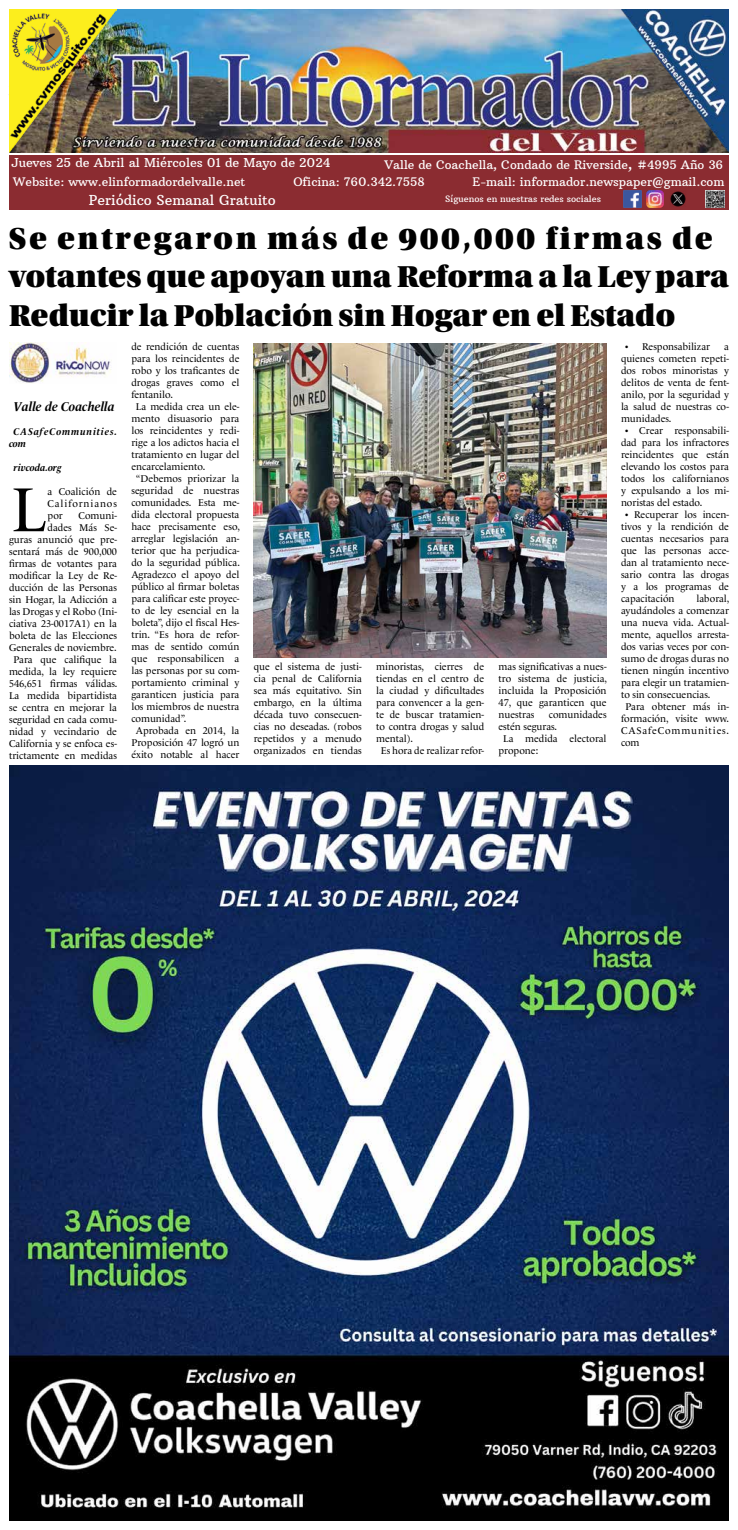
<style>
.page{position:relative;width:738px;height:1530px;background:#fff}
.page>*{position:absolute;margin:0;border:0;box-sizing:border-box;transform-origin:0 0}
.t1{font:63.3px "Le Monde Livre Std";color:#000}
.t2{font:32px/38.4px "Utopia Std Black Headline";color:#000}
.t3{font:14px "Arbutus Slab";color:#fff}
.t4{font:italic 700 13px "Le Monde Livre Std";color:#000}
.t5{font:12.5px "Arbutus Slab";color:#fff}
.t6{font:12px "Arbutus Slab";color:#fff}
.t7{font:10px/12px "Le Monde Livre Std";color:#000;text-align:justify}
.t8{font:italic 700 10px/12px "Le Monde Livre Std";letter-spacing:.08em;color:#000}
.t9{font:10px "Le Monde Livre Std";letter-spacing:.085em;color:#000}
.t10{font:italic 700 10px "Le Monde Livre Std";color:#000}
.t11{font:9px "Arbutus Slab";color:#fff}
.s1{font-size:14px}
</style>
<div class="page">
<div style="left:9px;top:156px;width:720px;height:54px;background:#8b2c31"></div>
<img style="left:117px;top:9px;width:504px;height:144px">
<img style="left:646px;top:190px;width:18px;height:17px">
<img style="left:624px;top:190px;width:17px;height:17px">
<img style="left:670px;top:191px;width:16px;height:16px">
<img style="left:706px;top:190px;width:18px;height:17px">
<img style="left:621px;top:9px;width:108px;height:144px">
<img style="left:9px;top:9px;width:108px;height:144px">
<img style="left:9px;top:342px;width:103px;height:41px">
<img style="left:254px;top:343px;width:353px;height:315px">
<img style="left:9px;top:765px;width:720px;height:756px">
<p class="t5" style="left:11px;top:155px;width:321px">Jueves 25 de Abril al Miércoles 01 de Mayo de 2024</p>
<p class="t6" style="left:13px;top:174px;width:234px">Website: www.elinformadordelvalle.net</p>
<p class="t6" style="left:293px;top:174px;width:133px">Oficina: 760.342.7558</p>
<p class="t6" style="left:473px;top:174px;width:253px">E-mail: informador.newspaper@gmail.com</p>
<p class="t6" style="left:385px;top:157px;width:340px">Valle de Coachella, Condado de Riverside<span class="s1">,</span> #4995 Año 36</p>
<h3 class="t3" style="left:89px;top:191px;width:189px">Periódico Semanal Gratuito</h3>
<p class="t11" style="left:445px;top:193px;width:157px">Síguenos en nuestras redes sociales</p>
<h2 class="t2" style="left:9px;top:220px;width:722px">Se entregaron más de 900,000 firmas de votantes que apoyan una Reforma a la Ley para<br>Reducir la Población sin Hogar en el Estado</h2>
<h3 class="t4" style="left:14px;top:399px;width:103px">Valle de Coachella</h3>
<p class="t8" style="left:9px;top:426px;width:109px;text-indent:4px">CASafeCommunities. com</p>
<p class="t10" style="left:14px;top:462px;width:50px">rivcoda.org</p>
<h1 class="t1" style="left:11px;top:472px;width:38px">L</h1>
<p class="t7" style="left:48px;top:486px;width:71px">a Coalición de Californianos por</p>
<p class="t7" style="left:9px;top:510px;width:110px;text-align:right">Comuni-<br>dades Más Se-<br>guras anunció que pre&shy;sentará más de 900,000 firmas de votantes para modificar la Ley de Re&shy;ducción de las Personas sin Hogar, la Adicción a las Drogas y el Robo (Ini&shy;ciativa 23-0017A1) en la boleta de las Elecciones<br>Generales de noviembre.<br>Para que califique la medida, la ley requiere<br>546,651 firmas válidas.<br>La medida bipartidista se centra en mejorar la seguridad en cada comu&shy;nidad y vecindario de<br>California y se enfoca es&shy;trictamente en medidas</p>
<p class="t7" style="left:131px;top:341px;width:109px">de rendición de cuentas</p>
<p class="t7" style="left:131px;top:353px;width:110px">para los reincidentes de</p>
<p class="t7" style="left:131px;top:365px;width:110px">robo y los traficantes de</p>
<p class="t7" style="left:131px;top:377px;width:109px">drogas graves como el</p>
<p class="t7" style="left:131px;top:389px;width:43px">fentanilo.</p>
<p class="t7" style="left:136px;top:401px;width:105px">La medida crea un ele-</p>
<p class="t7" style="left:131px;top:413px;width:109px">mento disuasorio para</p>
<p class="t7" style="left:131px;top:425px;width:109px">los reincidentes y redi-</p>
<p class="t7" style="left:131px;top:437px;width:109px">rige a los adictos hacia el</p>
<p class="t7" style="left:131px;top:449px;width:109px">tratamiento en lugar del</p>
<p class="t7" style="left:131px;top:461px;width:76px">encarcelamiento.</p>
<p class="t7" style="left:136px;top:473px;width:105px">“Debemos priorizar la</p>
<p class="t7" style="left:131px;top:485px;width:110px">seguridad de nuestras</p>
<p class="t7" style="left:131px;top:497px;width:110px">comunidades. Esta me-</p>
<p class="t7" style="left:131px;top:509px;width:110px">dida electoral propuesta</p>
<p class="t7" style="left:131px;top:521px;width:110px">hace precisamente eso,</p>
<p class="t7" style="left:131px;top:533px;width:110px">arreglar legislación an-</p>
<p class="t7" style="left:131px;top:545px;width:109px">terior que ha perjudica-</p>
<p class="t7" style="left:131px;top:557px;width:110px">do la seguridad pública.</p>
<p class="t7" style="left:131px;top:569px;width:109px">Agradezco el apoyo del</p>
<p class="t7" style="left:131px;top:581px;width:109px">público al firmar boletas</p>
<p class="t7" style="left:131px;top:593px;width:110px">para calificar este proyec-</p>
<p class="t7" style="left:131px;top:605px;width:109px">to de ley esencial en la</p>
<p class="t7" style="left:131px;top:617px;width:110px">boleta”, dijo el fiscal Hes-</p>
<p class="t7" style="left:131px;top:629px;width:110px">trin. “Es hora de refor-</p>
<p class="t7" style="left:131px;top:641px;width:109px">mas de sentido común</p>
<p class="t7" style="left:131px;top:653px;width:110px">que responsabilicen a</p>
<p class="t7" style="left:131px;top:665px;width:109px">las personas por su com-</p>
<p class="t7" style="left:131px;top:677px;width:109px">portamiento criminal y</p>
<p class="t7" style="left:131px;top:689px;width:109px">garanticen justicia para</p>
<p class="t7" style="left:131px;top:701px;width:110px">los miembros de nuestra</p>
<p class="t7" style="left:131px;top:713px;width:56px">comunidad”.</p>
<p class="t7" style="left:136px;top:725px;width:105px">Aprobada en 2014, la</p>
<p class="t7" style="left:131px;top:737px;width:109px">Proposición 47 logró un</p>
<p class="t7" style="left:131px;top:749px;width:109px">éxito notable al hacer</p>
<p class="t7" style="left:254px;top:660px;width:110px">que el sistema de justi&shy;cia penal de California sea más equitativo. Sin embargo, en la última década tuvo consecuen&shy;cias no deseadas. (robos repetidos y a menudo organizados en tiendas</p>
<p class="t7" style="left:376px;top:660px;width:110px">minoristas, cierres de</p>
<p class="t7" style="left:376px;top:672px;width:109px">tiendas en el centro de</p>
<p class="t7" style="left:376px;top:684px;width:110px">la ciudad y dificultades</p>
<p class="t7" style="left:376px;top:696px;width:110px">para convencer a la gen-</p>
<p class="t7" style="left:376px;top:708px;width:109px">te de buscar tratamien-</p>
<p class="t7" style="left:376px;top:720px;width:110px">to contra drogas y salud</p>
<p class="t7" style="left:376px;top:732px;width:38px">mental).</p>
<p class="t7" style="left:381px;top:744px;width:105px">Es hora de realizar refor-</p>
<p class="t7" style="left:499px;top:660px;width:110px">mas significativas a nues&shy;tro sistema de justicia, incluida la Proposición 47, que garanticen que nuestras</p>
<p class="t7" style="left:549px;top:708px;width:59px">comunidades</p>
<p class="t7" style="left:499px;top:720px;width:60px">estén seguras.</p>
<p class="t7" style="left:503px;top:732px;width:105px">La medida electoral</p>
<p class="t7" style="left:499px;top:744px;width:41px">propone:</p>
<p class="t7" style="left:626px;top:341px;width:86px">• Responsabilizar</p>
<p class="t7" style="left:621px;top:341px;width:110px;text-indent:103px">a quienes cometen repeti&shy;dos robos minoristas y delitos de venta de fent&shy;anilo, por la seguridad y la salud de nuestras co&shy;munidades.</p>
<p class="t7" style="left:621px;top:425px;width:110px;text-indent:4px">• Crear responsabili&shy;dad para los infractores reincidentes que están elevando los costos para todos los californianos y expulsando a los mi&shy;noristas del estado.</p>
<p class="t7" style="left:621px;top:509px;width:110px;text-indent:4px">• Recuperar los incen&shy;tivos y la rendición de cuentas necesarios para que las personas acce&shy;dan al tratamiento nece&shy;sario contra las drogas y a los programas de capacitación</p>
<p class="t7" style="left:696px;top:593px;width:35px">laboral,</p>
<p class="t7" style="left:621px;top:605px;width:109px">ayudándoles a comenzar</p>
<p class="t7" style="left:621px;top:617px;width:109px">una nueva vida. Actual-</p>
<p class="t7" style="left:621px;top:629px;width:109px">mente, aquellos arresta-</p>
<p class="t7" style="left:621px;top:641px;width:110px">dos varias veces por con-</p>
<p class="t7" style="left:621px;top:653px;width:109px">sumo de drogas duras no</p>
<p class="t7" style="left:621px;top:665px;width:109px">tienen ningún incentivo</p>
<p class="t7" style="left:621px;top:677px;width:109px">para elegir un tratamien-</p>
<p class="t7" style="left:621px;top:689px;width:91px">to sin consecuencias.</p>
<p class="t7" style="left:626px;top:701px;width:105px">Para obtener más in-</p>
<p class="t7" style="left:621px;top:713px;width:110px">formación, visite www.</p>
<p class="t9" style="left:621px;top:725px;width:110px">CASafeCommunities.</p>
<p class="t7" style="left:621px;top:737px;width:20px">com</p>
</div>
